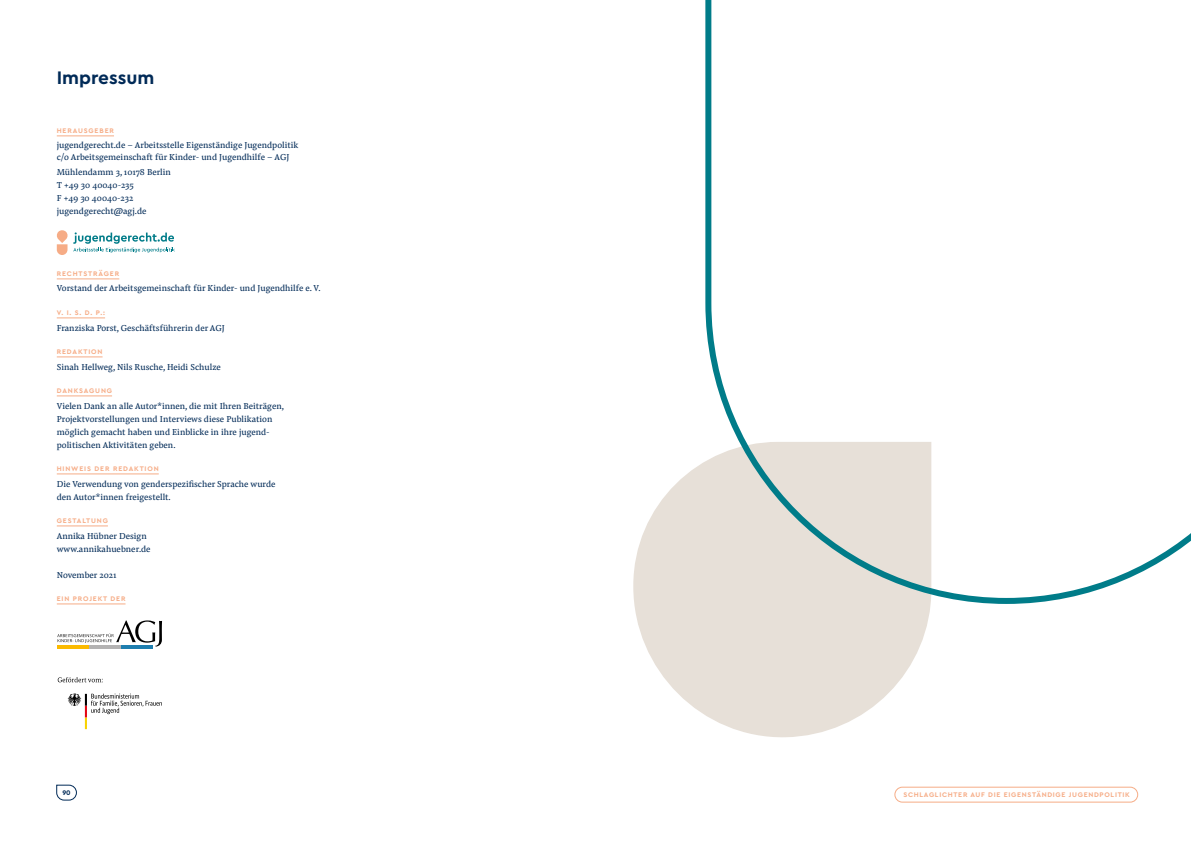
<style>
.page{position:relative;width:1191px;height:842px;background:#fff}
.page>*{position:absolute;margin:0;border:0;box-sizing:border-box;transform-origin:0 0}
.Headline{font:700 19px "Cera Pro";color:#002a57}
.Fließtext_zweispalti{font:9px/13px "Pensum Pro";color:#002a57}
.Kolumnentitel_unters{font:9px/12px "Pensum Pro";color:#002a57}
.Fließtext_einspaltig{font:9px "Pensum Pro";color:#002a57}
.Fließtext_zweispalti-2{font:700 7px "Cera PRO";letter-spacing:.12em;color:#f6ac86}
.Fußzeile{font:700 7px "Cera Pro";letter-spacing:.1em;color:#f6ac86}
.Kolumnentitel_unters-2{font:700 7px "Cera PRO";letter-spacing:.12em;color:#f6ac86}
.t1{font:700 7px "Cera Pro";color:#002a57}
</style>
<div class="page">
<svg style="left:633px;top:463px;width:297px;height:275px;fill:#e7e0d8"></svg>
<hr style="left:57px;top:136px;width:57px;height:1px;background:#f6ac86">
<svg style="left:56px;top:230px;width:119px;height:25px"></svg>
<hr style="left:57px;top:279px;width:62px;height:1px;background:#f6ac86">
<hr style="left:57px;top:318px;width:48px;height:1px;background:#f6ac86">
<hr style="left:57px;top:357px;width:46px;height:1px;background:#f6ac86">
<hr style="left:57px;top:396px;width:55px;height:1px;background:#f6ac86">
<hr style="left:57px;top:474px;width:102px;height:1px;background:#f6ac86">
<hr style="left:57px;top:526px;width:51px;height:1px;background:#f6ac86">
<hr style="left:57px;top:604px;width:68px;height:1px;background:#f6ac86">
<hr style="left:57px;top:646px;width:32px;height:3px;background:#fbba00">
<hr style="left:89px;top:646px;width:32px;height:3px;background:#b3b2b2">
<hr style="left:121px;top:646px;width:32px;height:3px;background:#1e7eaf">
<svg style="left:57px;top:620px;width:105px;height:26px"></svg>
<svg style="left:68px;top:693px;width:94px;height:36px"></svg>
<svg style="left:58px;top:677px;width:45px;height:5px"></svg>
<svg style="left:702px;top:0;width:489px;height:607px"></svg>
<div style="left:894px;top:787px;width:244px;height:15px;border:1px solid #f6ac86;border-radius:7px"></div>
<svg style="left:56px;top:784px;width:21px;height:17px"></svg>
<p class="Headline" style="left:57px;top:65px;width:99px">Impressum</p>
<p class="Kolumnentitel_unters-2" style="left:57px;top:126px;width:59px">HERAUSGEBER</p>
<p class="Kolumnentitel_unters" style="left:57px;top:139px;width:243px">jugendgerecht.de – Arbeitsstelle Eigenständige Jugendpolitik c/o Arbeitsgemeinschaft für Kinder- und Jugendhilfe – AGJ</p>
<p class="Fließtext_einspaltig" style="left:57px;top:165px;width:116px">Mühlendamm 3, 10178 Berlin</p>
<p class="Fließtext_einspaltig" style="left:57px;top:178px;width:78px">T +49 30 40040-235</p>
<p class="Fließtext_einspaltig" style="left:57px;top:191px;width:78px">F +49 30 40040-232</p>
<p class="Fließtext_einspaltig" style="left:57px;top:204px;width:91px">jugendgerecht@agj.de</p>
<p class="Kolumnentitel_unters-2" style="left:57px;top:269px;width:64px">RECHTSTRÄGER</p>
<p class="Kolumnentitel_unters" style="left:57px;top:282px;width:265px">Vorstand der Arbeitsgemeinschaft für Kinder- und Jugendhilfe e. V.</p>
<p class="Fließtext_zweispalti-2" style="left:57px;top:308px;width:50px">V. I. S. D. P.:</p>
<p class="Fließtext_zweispalti" style="left:57px;top:321px;width:169px">Franziska Porst, Geschäftsführerin der AGJ</p>
<p class="Fließtext_zweispalti-2" style="left:57px;top:347px;width:47px">REDAKTION</p>
<p class="Fließtext_zweispalti" style="left:57px;top:360px;width:166px">Sinah Hellweg, Nils Rusche, Heidi Schulze</p>
<p class="Fließtext_zweispalti-2" style="left:57px;top:386px;width:57px">DANKSAGUNG</p>
<p class="Fließtext_zweispalti" style="left:57px;top:399px;width:229px">Vielen Dank an alle Autor*innen, die mit Ihren Beiträgen, Projektvorstellungen und Interviews diese Publikation möglich gemacht haben und Einblicke in ihre jugend&shy;politischen Aktivitäten geben.</p>
<p class="Fließtext_zweispalti-2" style="left:57px;top:464px;width:103px">HINWEIS DER REDAKTION</p>
<p class="Fließtext_zweispalti" style="left:57px;top:477px;width:220px">Die Verwendung von genderspezifischer Sprache wurde den Autor*innen freigestellt.</p>
<p class="Fließtext_zweispalti-2" style="left:57px;top:516px;width:53px">GESTALTUNG</p>
<p class="Fließtext_zweispalti" style="left:57px;top:529px;width:95px">Annika Hübner Design www.annikahuebner.de</p>
<p class="Fließtext_zweispalti" style="left:57px;top:568px;width:61px">November 2021</p>
<p class="Fließtext_zweispalti-2" style="left:57px;top:594px;width:70px">EIN PROJEKT DER</p>
<p class="t1" style="left:62px;top:788px;width:10px">90</p>
<p class="Fußzeile" style="left:903px;top:790px;width:228px">SCHLAGLICHTER AUF DIE EIGENSTÄNDIGE JUGENDPOLITIK</p>
</div>
